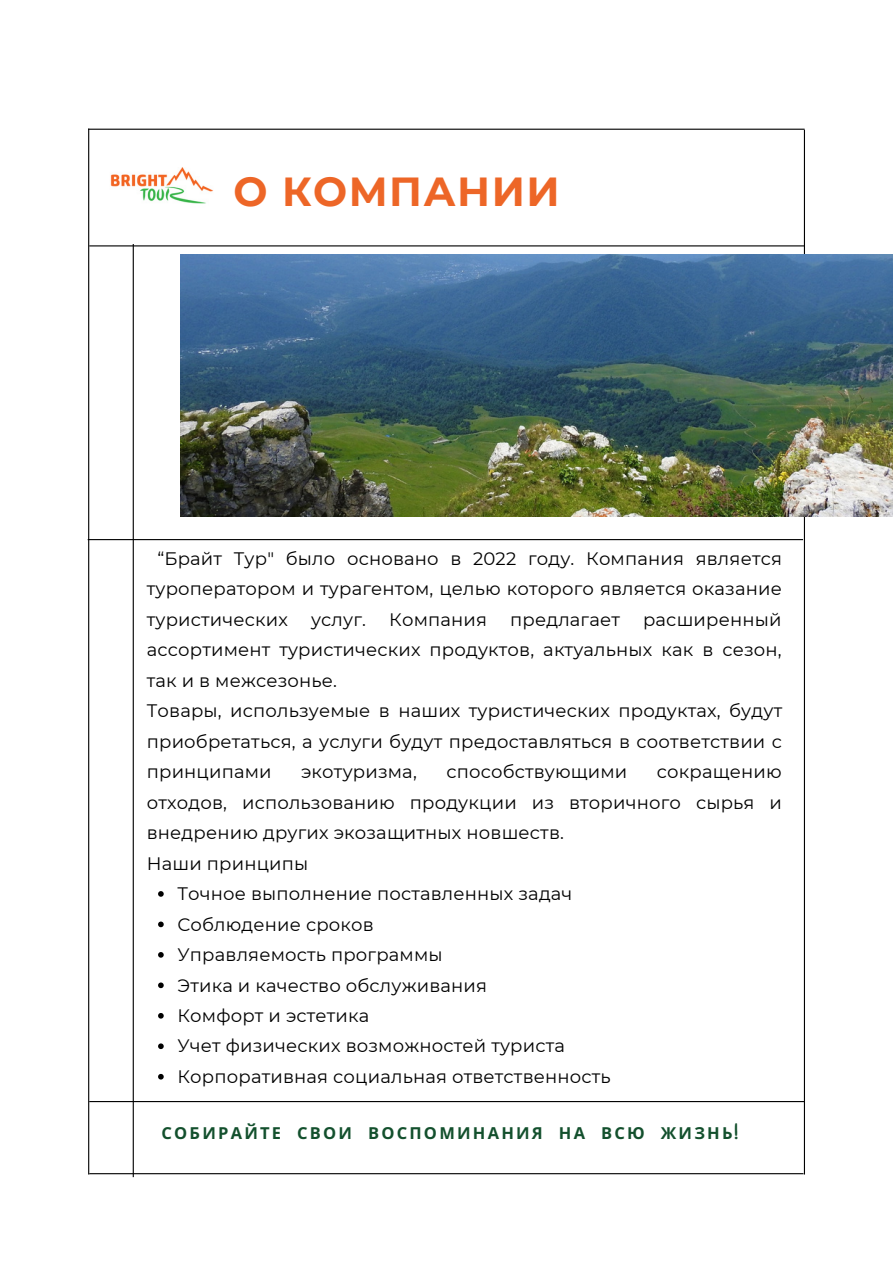
<style>
.page{position:relative;width:893px;height:1264px;background:#fff}
.page>*{position:absolute;margin:0;border:0;box-sizing:border-box;transform-origin:0 0}
.t1{font:700 40.5px "Montserrat";letter-spacing:.035em;color:#ed6627}
.t2{font:18px/30.5px "Montserrat";letter-spacing:.01em;color:#000}
.t3{font:700 16.5px "Noto Sans";letter-spacing:.135em;color:#13502d}
.s1{font-family:"NF Ananias Bold";font-weight:400}
</style>
<div class="page">
<hr style="left:88px;top:539px;width:715px;height:1px;background:#000">
<hr style="left:89px;top:1100px;width:715px;height:2px;background:#000">
<hr style="left:88px;top:129px;width:1px;height:1045px;background:#000">
<hr style="left:89px;top:1173px;width:714px;height:1px;background:#000">
<hr style="left:803px;top:130px;width:2px;height:1044px;background:#000">
<hr style="left:133px;top:131px;width:1px;height:1046px;background:#000">
<img style="left:180px;top:254px;width:712px;height:262px">
<hr style="left:89px;top:245px;width:715px;height:1px;background:#000">
<hr style="left:88px;top:129px;width:716px;height:1px;background:#000">
<img style="left:110px;top:131px;width:103px;height:113px">
<svg style="left:158px;top:891px;width:6px;height:5px"></svg>
<svg style="left:158px;top:921px;width:6px;height:6px"></svg>
<svg style="left:158px;top:952px;width:6px;height:5px"></svg>
<svg style="left:158px;top:982px;width:6px;height:6px"></svg>
<svg style="left:158px;top:1013px;width:6px;height:5px"></svg>
<svg style="left:158px;top:1043px;width:6px;height:6px"></svg>
<svg style="left:158px;top:1073px;width:6px;height:6px"></svg>
<h1 class="t1" style="left:233px;top:167px;width:327px">О КОМПАНИИ</h1>
<p class="t2" style="left:147px;top:543px;width:636px;text-align:justify;text-indent:11px">“Брайт Тур" было основано в 2022 году. Компания является туроператором и турагентом, целью которого является оказание туристических</p>
<p class="t2" style="left:147px;top:604px;width:637px;text-indent:496px">расширенный ассортимент туристических продуктов, актуальных как в сезон, так и в межсезонье.<br>Товары, используемые в наших туристических продуктах, будут приобретаться, а услуги будут предоставляться в соответствии с принципами</p>
<p class="t2" style="left:311px;top:604px;width:56px">услуг.</p>
<p class="t2" style="left:389px;top:604px;width:99px">Компания</p>
<p class="t2" style="left:510px;top:604px;width:111px">предлагает</p>
<p class="t2" style="left:301px;top:756px;width:117px">экотуризма,</p>
<p class="t2" style="left:446px;top:756px;width:182px">способствующими</p>
<p class="t2" style="left:147px;top:756px;width:636px;text-indent:510px">сокращению отходов, использованию продукции из вторичного сырья и внедрению других экозащитных новшеств.<br>Наши принципы</p>
<p class="t2" style="left:177px;top:878px;width:435px">Точное выполнение поставленных задач<br>Соблюдение сроков<br>Управляемость программы<br>Этика и качество обслуживания<br>Комфорт и эстетика<br>Учет физических возможностей туриста<br>Корпоративная социальная ответственность</p>
<p class="t3" style="left:161px;top:1121px;width:577px">СОБИРАЙТЕ СВОИ ВОСПОМИНАНИЯ НА ВСЮ ЖИЗНЬ<span class="s1">!</span></p>
</div>
